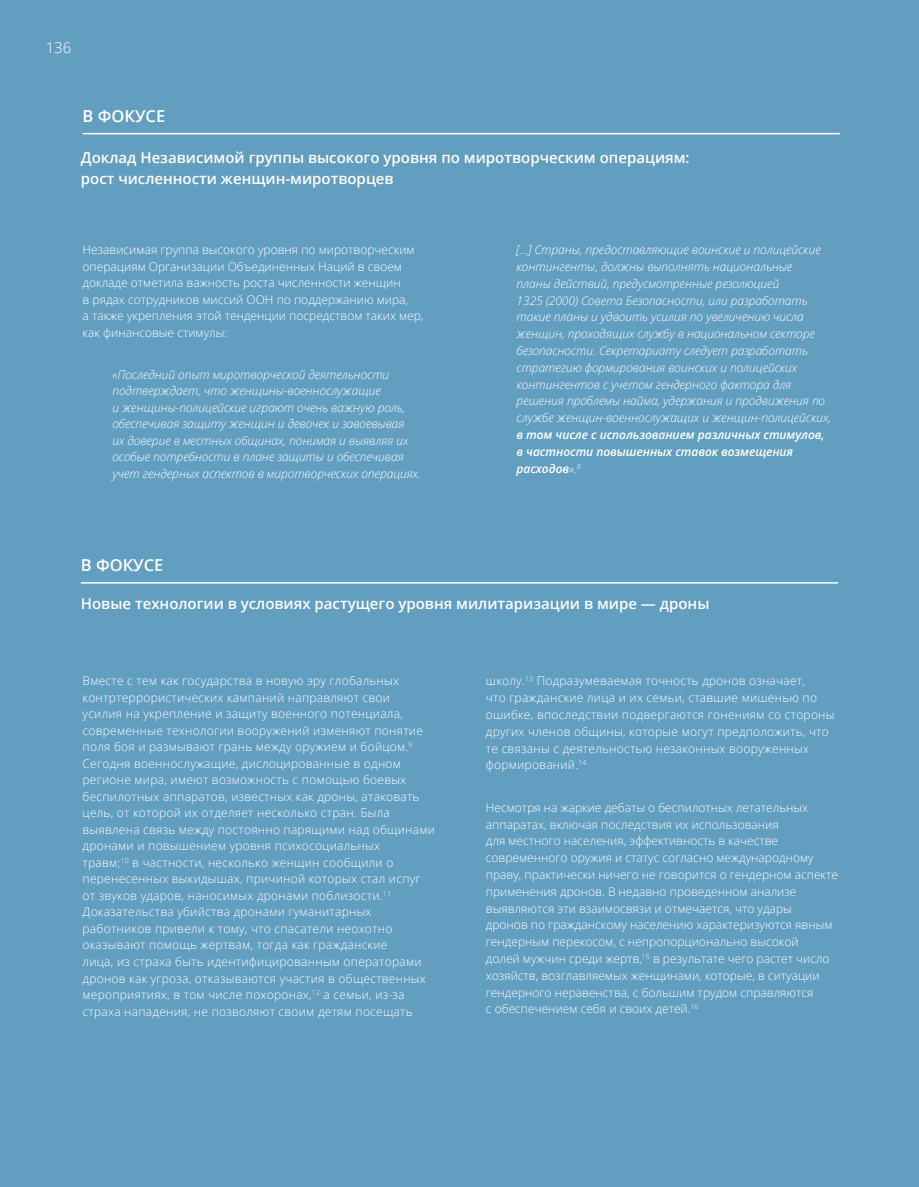
<style>
.page{position:relative;width:919px;height:1187px;background:#fff}
.page>*{position:absolute;margin:0;border:0;box-sizing:border-box;transform-origin:0 0}
.t1{font:600 16.5px "Open Sans";color:#fff}
.t2{font:600 15px/21px "Open Sans";color:#fff}
.t3{font:300 15px "Open Sans";color:#fff}
.t4{font:300 12px/16.5px "Open Sans";letter-spacing:.02em;color:#fff}
.t5{font:300 12px/16.8px "Open Sans";color:#fff}
.t6{font:italic 300 12px/16.8px "Open Sans";letter-spacing:-.005em;color:#fff}
.t7{font:italic 600 12px/16.8px "Open Sans";letter-spacing:-.005em;color:#fff}
.s1{font-weight:300}
</style>
<div class="page">
<div style="left:0;top:0;width:918px;height:1186px;background:#619ec0"></div>
<hr style="left:83px;top:133px;width:756px;height:1px;background:#fff">
<hr style="left:81px;top:582px;width:757px;height:1px;background:#fff">
<p class="t3" style="left:46px;top:38px;width:27px">136</p>
<h1 class="t1" style="left:83px;top:104px;width:84px">В ФОКУСЕ</h1>
<p class="t2" style="left:81px;top:147px;width:610px">Доклад Независимой группы высокого уровня по миротворческим операциям: рост численности женщин-миротворцев</p>
<p class="t5" style="left:83px;top:241px;width:342px">Независимая группа высокого уровня по миротворческим операциям Организации Объединенных Наций в своем докладе отметила важность роста численности женщин<br>в рядах сотрудников миссий ООН по поддержанию мира,<br>а также укрепления этой тенденции посредством таких мер, как финансовые стимулы:</p>
<p class="t6" style="left:112px;top:366px;width:310px">«Последний опыт миротворческой деятельности подтверждает, что женщины-военнослужащие<br>и женщины-полицейские играют очень важную роль, обеспечивая защиту женщин и девочек и завоевывая<br>их доверие в местных общинах, понимая и выявляя их особые потребности в плане защиты и обеспечивая учет гендерных аспектов в миротворческих операциях.</p>
<p class="t6" style="left:516px;top:241px;width:316px">[…] Страны, предоставляющие воинские и полицейские контингенты, должны выполнять национальные<br>планы действий, предусмотренные резолюцией<br>1325 (2000) Совета Безопасности, или разработать такие планы и удвоить усилия по увеличению числа женщин, проходящих службу в национальном секторе безопасности. Секретариату следует разработать стратегию формирования воинских и полицейских контингентов с учетом гендерного фактора для решения проблемы найма, удержания и продвижения по службе женщин-военнослужащих и женщин-полицейских,</p>
<p class="t7" style="left:516px;top:426px;width:309px">в том числе с использованием различных стимулов, в частности повышенных ставок возмещения расходов<span class="s1">».</span><sup>8</sup></p>
<h1 class="t1" style="left:81px;top:553px;width:84px">В ФОКУСЕ</h1>
<p class="t2" style="left:81px;top:593px;width:630px">Новые технологии в условиях растущего уровня милитаризации в мире — дроны</p>
<p class="t4" style="left:83px;top:672px;width:354px">Вместе с тем как государства в новую эру глобальных контртеррористических кампаний направляют свои<br>усилия на укрепление и защиту военного потенциала, современные технологии вооружений изменяют понятие поля боя и размывают грань между оружием и бойцом.<sup>9<br></sup>Сегодня военнослужащие, дислоцированные в одном регионе мира, имеют возможность с помощью боевых беспилотных аппаратов, известных как дроны, атаковать цель, от которой их отделяет несколько стран. Была выявлена связь между постоянно парящими над общинами дронами и повышением уровня психосоциальных<br>травм;<sup>10</sup> в частности, несколько женщин сообщили о перенесенных выкидышах, причиной которых стал испуг от звуков ударов, наносимых дронами поблизости.<sup>11<br></sup>Доказательства убийства дронами гуманитарных работников привели к тому, что спасатели неохотно оказывают помощь жертвам, тогда как гражданские<br>лица, из страха быть идентифицированным операторами дронов как угроза, отказываются участия в общественных мероприятиях, в том числе похоронах,<sup>12</sup> а семьи, из-за страха нападения, не позволяют своим детям посещать</p>
<p class="t4" style="left:486px;top:672px;width:350px">школу.<sup>13</sup> Подразумеваемая точность дронов означает,<br>что гражданские лица и их семьи, ставшие мишенью по ошибке, впоследствии подвергаются гонениям со стороны других членов общины, которые могут предположить, что те связаны с деятельностью незаконных вооруженных формирований.<sup>14</sup></p>
<p class="t5" style="left:486px;top:798px;width:353px">Несмотря на жаркие дебаты о беспилотных летательных аппаратах, включая последствия их использования<br>для местного населения, эффективность в качестве современного оружия и статус согласно международному праву, практически ничего не говорится о гендерном аспекте применения дронов. В недавно проведенном анализе выявляются эти взаимосвязи и отмечается, что удары<br>дронов по гражданскому населению характеризуются явным гендерным перекосом, с непропорционально высокой<br>долей мужчин среди жертв,<sup>15</sup> в результате чего растет число хозяйств, возглавляемых женщинами, которые, в ситуации гендерного неравенства, с большим трудом справляются<br>с обеспечением себя и своих детей.<sup>16</sup></p>
</div>
